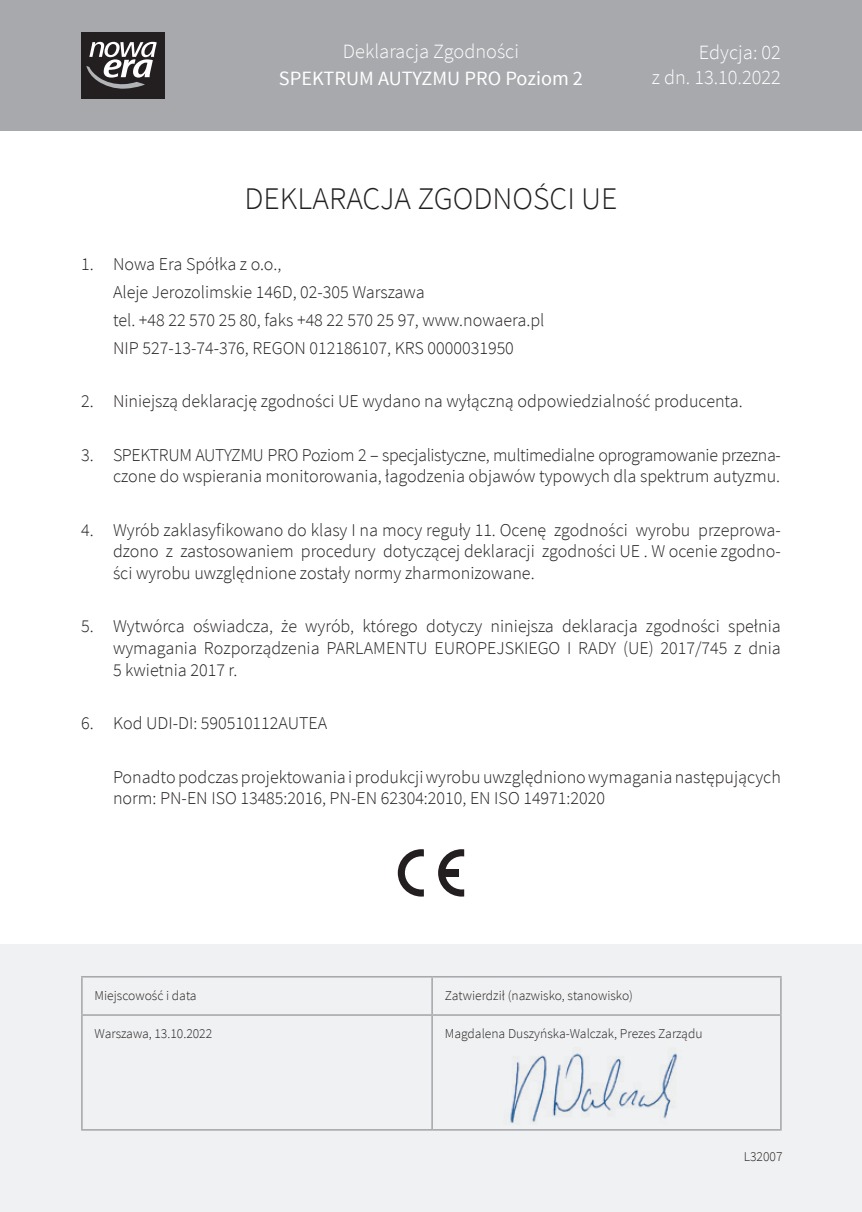
<style>
.page{position:relative;width:862px;height:1212px;background:#fff}
.page>*{position:absolute;margin:0;border:0;box-sizing:border-box;transform-origin:0 0}
.t1{font:300 31.5px "Source Sans Pro";color:#231f20}
.t2{font:300 20.25px/24.8px "Source Sans Pro";color:#fff;text-align:right}
.t3{font:20.25px "Source Sans Pro";color:#fff}
.t4{font:300 18px/21.6px "Source Sans Pro";color:#231f20}
.t5{font:300 18px/21.6px "Source Sans Pro";letter-spacing:-.02em;color:#231f20;text-align:right}
.t6{font:300 13.5px "Source Sans Pro";color:#231f20}
</style>
<div class="page">
<div style="left:0;top:944px;width:861px;height:268px;background:#f0f1f2"></div>
<div style="left:0;top:0;width:861px;height:130px;background:#a8a9ad"></div>
<div style="left:81px;top:32px;width:83px;height:66px;background:#231f20"></div>
<svg style="left:86px;top:42px;width:71px;height:47px"></svg>
<img style="left:510px;top:1053px;width:167px;height:70px">
<hr style="left:81px;top:976px;width:351px;height:1px;background:#a8a9ad">
<hr style="left:81px;top:977px;width:2px;height:37px;background:#a8a9ad">
<hr style="left:432px;top:976px;width:349px;height:1px;background:#a8a9ad">
<hr style="left:431px;top:977px;width:1px;height:37px;background:#a8a9ad">
<hr style="left:779px;top:977px;width:2px;height:37px;background:#a8a9ad">
<hr style="left:81px;top:1014px;width:351px;height:2px;background:#a8a9ad">
<hr style="left:81px;top:1016px;width:2px;height:113px;background:#a8a9ad">
<hr style="left:432px;top:1014px;width:349px;height:2px;background:#a8a9ad">
<hr style="left:431px;top:1016px;width:1px;height:113px;background:#a8a9ad">
<hr style="left:779px;top:1016px;width:2px;height:113px;background:#a8a9ad">
<hr style="left:81px;top:1129px;width:351px;height:1px;background:#a8a9ad">
<hr style="left:432px;top:1129px;width:349px;height:1px;background:#a8a9ad">
<svg style="left:397px;top:849px;width:26px;height:47px"></svg>
<svg style="left:438px;top:849px;width:26px;height:47px"></svg>
<div style="left:440px;top:869px;width:19px;height:7px;background:#231f20"></div>
<p class="t2" style="left:343px;top:39px;width:177px">Deklaracja Zgodności</p>
<p class="t3" style="left:279px;top:66px;width:305px">SPEKTRUM AUTYZMU PRO Poziom 2</p>
<p class="t2" style="left:651px;top:40px;width:130px">Edycja: 02<br>z dn. 13.10.2022</p>
<h1 class="t1" style="left:244px;top:179px;width:374px">DEKLARACJA ZGODNOŚCI UE</h1>
<p class="t4" style="left:113px;top:250px;width:433px;line-height:27.9px;text-indent:-32px">1. Nowa Era Spółka z o.o.,<br>Aleje Jerozolimskie 146D, 02-305 Warszawa<br>tel. +48 22 570 25 80, faks +48 22 570 25 97, www.nowaera.pl NIP 527-13-74-376, REGON 012186107, KRS 0000031950</p>
<p class="t4" style="left:81px;top:390px;width:662px">2. Niniejszą deklarację zgodności UE wydano na wyłączną odpowiedzialność producenta.</p>
<p class="t5" style="left:81px;top:444px;width:701px">3. SPEKTRUM AUTYZMU PRO Poziom 2 – specjalistyczne, multimedialne oprogramowanie przezna&shy;czone do wspierania monitorowania, łagodzenia objawów typowych dla spektrum autyzmu.</p>
<p class="t4" style="left:113px;top:519px;width:669px;text-align:justify;text-indent:-32px">4. Wyrób zaklasyfikowano do klasy I na mocy reguły 11. Ocenę zgodności wyrobu przeprowa&shy;dzono z zastosowaniem procedury dotyczącej deklaracji zgodności UE . W ocenie zgodno&shy;ści wyrobu uwzględnione zostały normy zharmonizowane.</p>
<p class="t4" style="left:113px;top:616px;width:669px;text-align:justify;text-indent:-32px">5. Wytwórca oświadcza, że wyrób, którego dotyczy niniejsza deklaracja zgodności spełnia wymagania Rozporządzenia PARLAMENTU EUROPEJSKIEGO I RADY (UE) 2017/745 z dnia 5 kwietnia 2017 r.</p>
<p class="t4" style="left:81px;top:712px;width:247px">6. Kod UDI-DI: 590510112AUTEA</p>
<p class="t4" style="left:113px;top:766px;width:669px">Ponadto podczas projektowania i produkcji wyrobu uwzględniono wymagania następujących norm: PN-EN ISO 13485:2016, PN-EN 62304:2010, EN ISO 14971:2020</p>
<p class="t6" style="left:95px;top:987px;width:103px">Miejscowość i data</p>
<p class="t6" style="left:444px;top:987px;width:189px">Zatwierdził (nazwisko, stanowisko)</p>
<p class="t6" style="left:95px;top:1025px;width:119px">Warszawa, 13.10.2022</p>
<p class="t6" style="left:444px;top:1025px;width:259px">Magdalena Duszyńska-Walczak, Prezes Zarządu</p>
<p class="t6" style="left:743px;top:1148px;width:40px">L32007</p>
</div>
